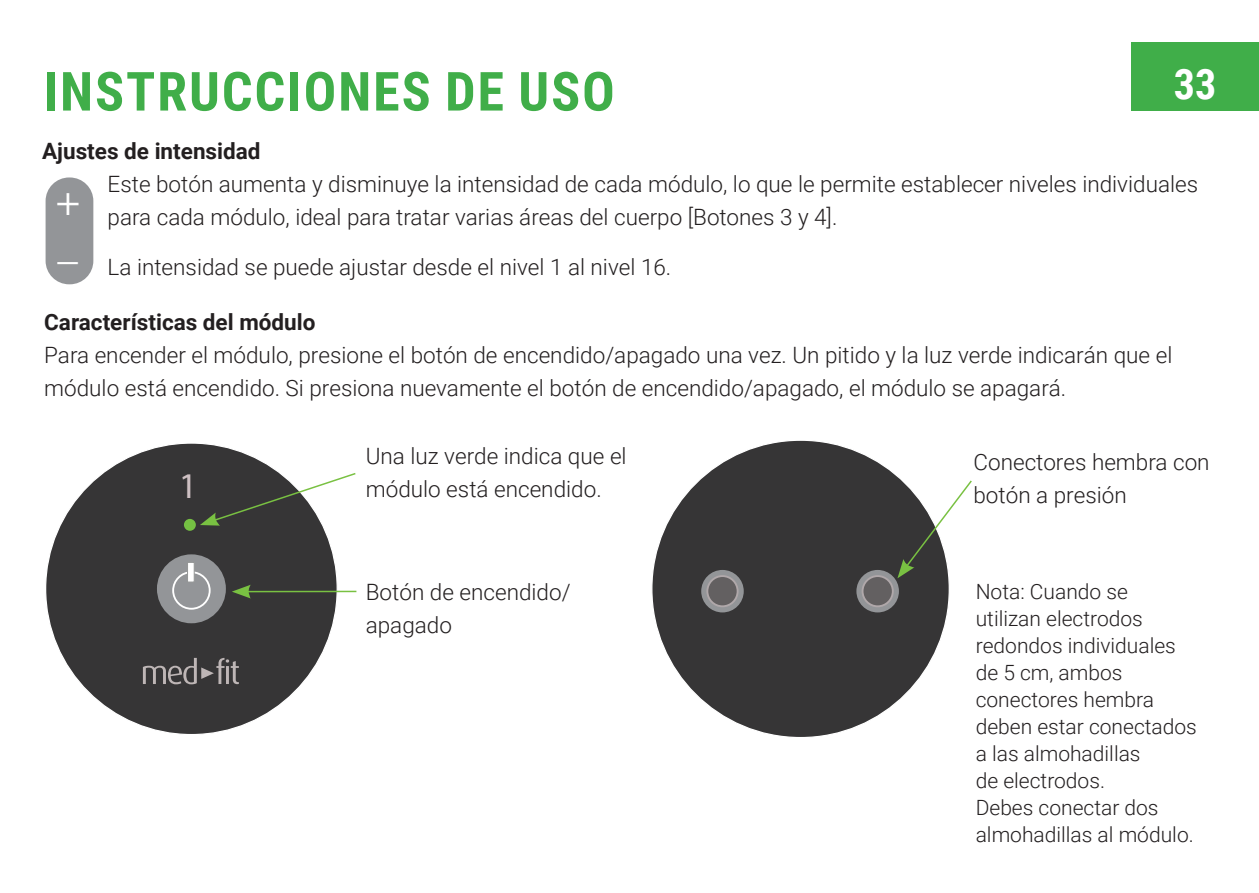
<style>
.page{position:relative;width:1259px;height:893px;background:#fff}
.page>*{position:absolute;margin:0;border:0;box-sizing:border-box;transform-origin:0 0}
.Heading{font:700 54px "Roboto Condensed";letter-spacing:.035em;color:#40ae49}
.t1{font:700 42px "Roboto Condensed";color:#fff}
.t2{font:41.1px/44.4px "Myriad Pro";color:#fff}
.t3{font:36.3px "Myriad Pro";color:#cec0c3}
.Text{font:300 22.5px/33px "Roboto";color:#231f20}
.subhead{font:700 22.5px "Roboto";color:#231f20}
.Text-2{font:300 21px/27px "Roboto";color:#231f20}
</style>
<div class="page">
<div style="left:1131px;top:43px;width:128px;height:68px;background:#40ae49"></div>
<div style="left:46px;top:177px;width:47px;height:107px;background:#939598;border-radius:24px"></div>
<div style="left:46px;top:443px;width:291px;height:292px;background:#363536;border-radius:50%"></div>
<div style="left:157px;top:554px;width:69px;height:69px;background:#939598;border-radius:50%"></div>
<div style="left:172px;top:571px;width:39px;height:39px;border:2px solid #fff;border-radius:50%"></div>
<div style="left:187px;top:562px;width:7px;height:20px;background:#fff;border:1px solid #939595"></div>
<svg style="left:143px;top:658px;width:96px;height:26px"></svg>
<div style="left:184px;top:519px;width:12px;height:12px;background:#75c043;border-radius:50%"></div>
<svg style="left:653px;top:442px;width:295px;height:294px;fill:#363536"></svg>
<div style="left:701px;top:570px;width:43px;height:42px;background:#939598;border-radius:50%"></div>
<div style="left:707px;top:576px;width:30px;height:30px;background:#636061;border-radius:50%"></div>
<div style="left:706px;top:575px;width:32px;height:32px;border:2px solid #b0a8aa;border-radius:50%"></div>
<div style="left:856px;top:570px;width:43px;height:42px;background:#939598;border-radius:50%"></div>
<div style="left:862px;top:576px;width:31px;height:30px;background:#636061;border-radius:50%"></div>
<div style="left:861px;top:575px;width:32px;height:32px;border:2px solid #b0a8aa;border-radius:50%"></div>
<svg style="left:200px;top:472px;width:156px;height:54px"></svg>
<svg style="left:897px;top:479px;width:75px;height:99px"></svg>
<hr style="left:246px;top:591px;width:110px;height:1px;background:#79c142">
<svg style="left:232px;top:585px;width:19px;height:13px"></svg>
<p class="Heading" style="left:43px;top:54px;width:573px">INSTRUCCIONES DE USO</p>
<h2 class="t1" style="left:1174px;top:54px;width:44px">33</h2>
<p class="subhead" style="left:42px;top:135px;width:220px">Ajustes de intensidad</p>
<p class="t2" style="left:56px;top:178px;width:26px">+ _</p>
<p class="Text" style="left:108px;top:166px;width:1092px">Este botón aumenta y disminuye la intensidad de cada módulo, lo que le permite establecer niveles individuales para cada módulo, ideal para tratar varias áreas del cuerpo [Botones 3 y 4].</p>
<p class="Text" style="left:108px;top:249px;width:565px">La intensidad se puede ajustar desde el nivel 1 al nivel 16.</p>
<p class="subhead" style="left:44px;top:306px;width:273px">Características del módulo</p>
<p class="Text" style="left:44px;top:337px;width:1129px">Para encender el módulo, presione el botón de encendido/apagado una vez. Un pitido y la luz verde indicarán que el módulo está encendido. Si presiona nuevamente el botón de encendido/apagado, el módulo se apagará.</p>
<p class="t3" style="left:179px;top:463px;width:20px">1</p>
<p class="Text" style="left:366px;top:438px;width:262px">Una luz verde indica que el módulo está encendido.</p>
<p class="Text" style="left:973px;top:445px;width:238px">Conectores hembra con botón a presión</p>
<p class="Text" style="left:366px;top:574px;width:206px">Botón de encendido/ apagado</p>
<p class="Text-2" style="left:975px;top:577px;width:223px">Nota: Cuando se utilizan electrodos redondos individuales de 5 cm, ambos conectores hembra deben estar conectados a las almohadillas<br>de electrodos.<br>Debes conectar dos almohadillas al módulo.</p>
</div>
